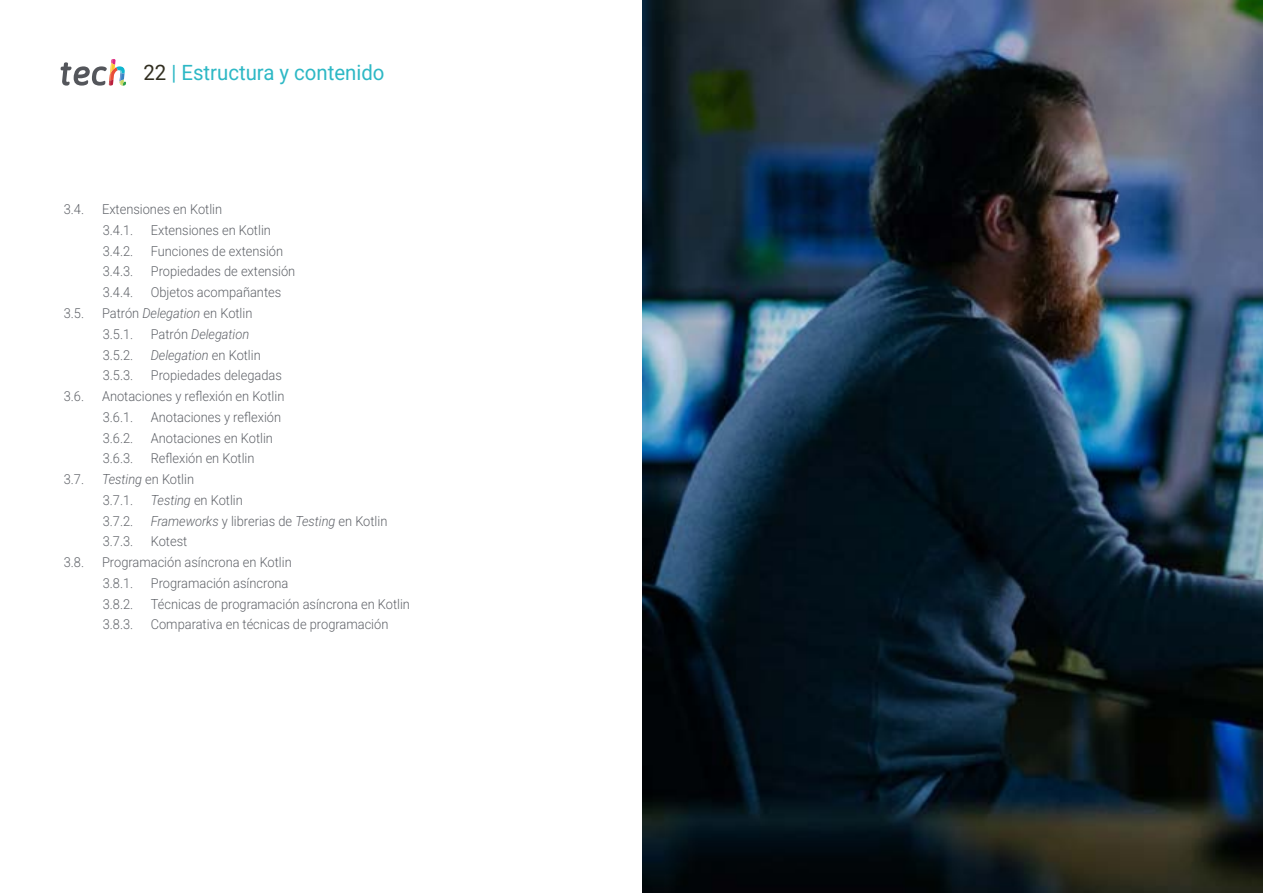
<style>
.page{position:relative;width:1263px;height:893px;background:#fff}
.page>*{position:absolute;margin:0;border:0;box-sizing:border-box;transform-origin:0 0}
.t1{font:21px "Roboto";color:#2db8c5}
.t2{font:300 13.5px/20.7px "Roboto";color:#61646a;scale:.95 1}
.t3{font:italic 300 13.5px "Roboto";color:#61646a;scale:.95 1}
.s1{color:#312e20}
.s2{font-style:italic}
.s3{font-style:normal}
</style>
<div class="page">
<svg style="left:61px;top:59px;width:65px;height:27px"></svg>
<img style="left:642px;top:0;width:621px;height:893px">
<h1 class="t1" style="left:144px;top:57px;width:242px"><span class="s1">22</span> | Estructura y contenido</h1>
<p class="t2" style="left:64px;top:199px;width:23px">3.4.</p>
<p class="t2" style="left:102px;top:199px;width:128px">Extensiones en Kotlin<br>3.4.1.</p>
<p class="t2" style="left:151px;top:219px;width:128px">Extensiones en Kotlin</p>
<p class="t2" style="left:103px;top:240px;width:34px">3.4.2.</p>
<p class="t2" style="left:151px;top:240px;width:141px">Funciones de extensión</p>
<p class="t2" style="left:103px;top:261px;width:34px">3.4.3.</p>
<p class="t2" style="left:151px;top:261px;width:154px">Propiedades de extensión</p>
<p class="t2" style="left:103px;top:282px;width:34px">3.4.4.</p>
<p class="t2" style="left:151px;top:282px;width:139px">Objetos acompañantes</p>
<p class="t2" style="left:64px;top:302px;width:23px">3.5.</p>
<p class="t2" style="left:102px;top:302px;width:160px">Patrón <span class="s2">Delegation</span> en Kotlin<br>3.5.1.</p>
<p class="t3" style="left:151px;top:324px;width:105px"><span class="s3">Patrón</span> Delegation</p>
<p class="t2" style="left:103px;top:344px;width:34px">3.5.2.</p>
<p class="t3" style="left:151px;top:345px;width:117px">Delegation <span class="s3">en Kotlin</span></p>
<p class="t2" style="left:103px;top:365px;width:34px">3.5.3.</p>
<p class="t2" style="left:151px;top:365px;width:139px">Propiedades delegadas</p>
<p class="t2" style="left:64px;top:385px;width:23px">3.6.</p>
<p class="t2" style="left:102px;top:385px;width:193px">Anotaciones y reflexión en Kotlin<br>3.6.1.</p>
<p class="t2" style="left:151px;top:406px;width:139px">Anotaciones y reflexión</p>
<p class="t2" style="left:103px;top:427px;width:34px">3.6.2.</p>
<p class="t2" style="left:151px;top:427px;width:130px">Anotaciones en Kotlin</p>
<p class="t2" style="left:103px;top:448px;width:34px">3.6.3.</p>
<p class="t2" style="left:151px;top:448px;width:111px">Reflexión en Kotlin</p>
<p class="t2" style="left:64px;top:468px;width:23px">3.7.</p>
<p class="t2" style="left:102px;top:468px;width:98px"><span class="s2">Testing</span> en Kotlin<br>3.7.1.</p>
<p class="t2" style="left:151px;top:489px;width:98px"><span class="s2">Testing</span> en Kotlin</p>
<p class="t2" style="left:103px;top:510px;width:34px">3.7.2.</p>
<p class="t2" style="left:151px;top:510px;width:251px"><span class="s2">Frameworks</span> y librerias de <span class="s2">Testing</span> en Kotlin</p>
<p class="t2" style="left:103px;top:531px;width:34px">3.7.3.</p>
<p class="t2" style="left:151px;top:531px;width:40px">Kotest</p>
<p class="t2" style="left:64px;top:551px;width:23px">3.8.</p>
<p class="t2" style="left:102px;top:551px;width:201px">Programación asíncrona en Kotlin<br>3.8.1.</p>
<p class="t2" style="left:151px;top:572px;width:146px">Programación asíncrona</p>
<p class="t2" style="left:103px;top:593px;width:34px">3.8.2.</p>
<p class="t2" style="left:151px;top:593px;width:274px">Técnicas de programación asíncrona en Kotlin</p>
<p class="t2" style="left:103px;top:614px;width:34px">3.8.3.</p>
<p class="t2" style="left:151px;top:614px;width:252px">Comparativa en técnicas de programación</p>
</div>
